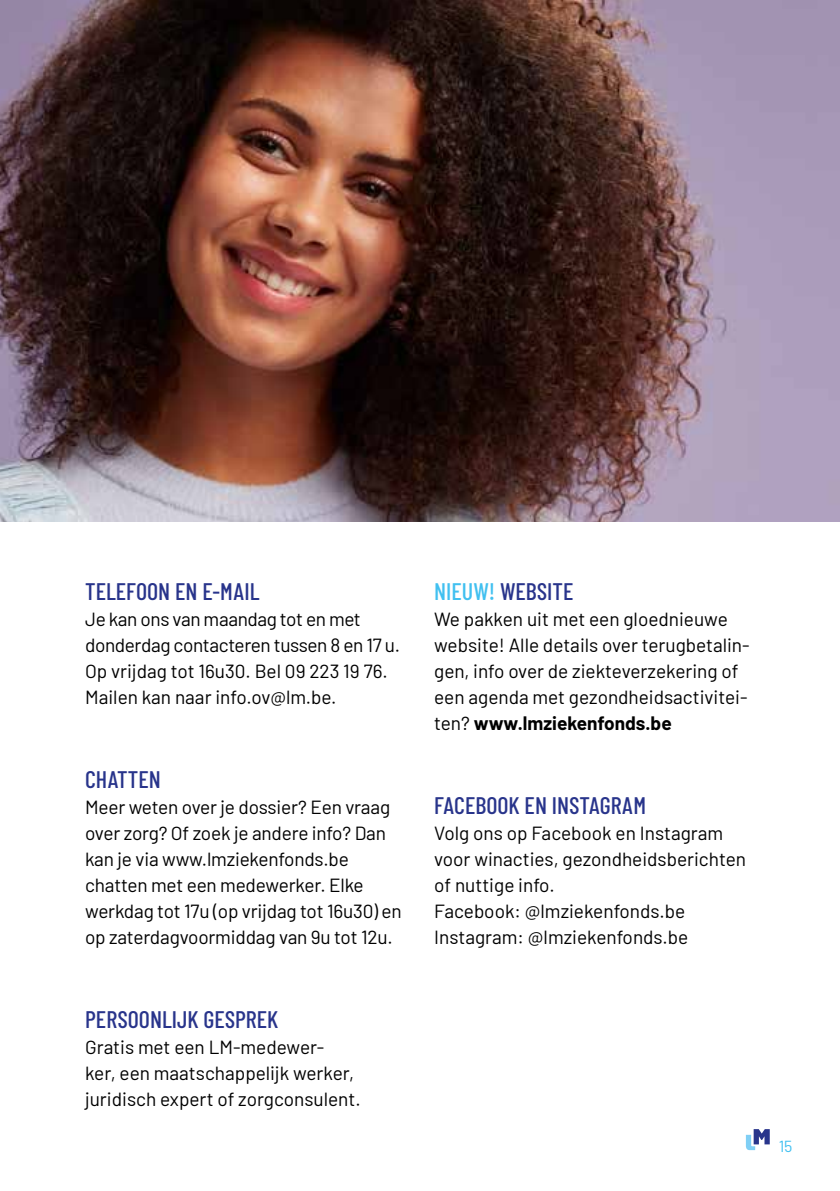
<style>
.page{position:relative;width:840px;height:1191px;background:#fff}
.page>*{position:absolute;margin:0;border:0;box-sizing:border-box;transform-origin:0 0}
.t1{font:500 24px "Barlow Condensed";color:#28348b}
.t2{font:19px/26px "Barlow";letter-spacing:-.005em;color:#000}
.t3{font:16px "Barlow";color:#41c0f0}
.s1{color:#41c0f0}
.s2{font-weight:700}
</style>
<div class="page">
<img style="left:0;top:0;width:839px;height:522px">
<svg style="left:745px;top:1129px;width:25px;height:21px"></svg>
<p class="t1" style="left:85px;top:576px;width:176px">TELEFOON EN E-MAIL</p>
<p class="t2" style="left:85px;top:604px;width:316px">Je kan ons van maandag tot en met donderdag contacteren tussen 8 en 17 u.<br>Op vrijdag tot 16u30. Bel 09 223 19 76.<br>Mailen kan naar info.ov@lm.be.</p>
<p class="t1" style="left:85px;top:764px;width:77px">CHATTEN</p>
<p class="t2" style="left:85px;top:792px;width:318px">Meer weten over je dossier? Een vraag over zorg? Of zoek je andere info? Dan kan je via www.lmziekenfonds.be chatten met een medewerker. Elke werkdag tot 17u (op vrijdag tot 16u30) en op zaterdagvoormiddag van 9u tot 12u.</p>
<p class="t1" style="left:85px;top:1004px;width:195px">PERSOONLIJK GESPREK</p>
<p class="t2" style="left:85px;top:1032px;width:277px">Gratis met een LM-medewer-<br>ker, een maatschappelijk werker, juridisch expert of zorgconsulent.</p>
<p class="t1" style="left:434px;top:576px;width:141px"><span class="s1">NIEUW!</span> WEBSITE</p>
<p class="t2" style="left:434px;top:604px;width:317px">We pakken uit met een gloednieuwe website! Alle details over terugbetalin&shy;gen, info over de ziekteverzekering of een agenda met gezondheidsactivitei&shy;ten? <span class="s2">www.lmziekenfonds.be</span></p>
<p class="t1" style="left:434px;top:790px;width:213px">FACEBOOK EN INSTAGRAM</p>
<p class="t2" style="left:434px;top:818px;width:313px">Volg ons op Facebook en Instagram voor winacties, gezondheidsberichten of nuttige info.<br>Facebook: @lmziekenfonds.be<br>Instagram: @lmziekenfonds.be</p>
<p class="t3" style="left:778px;top:1134px;width:15px">15</p>
</div>
